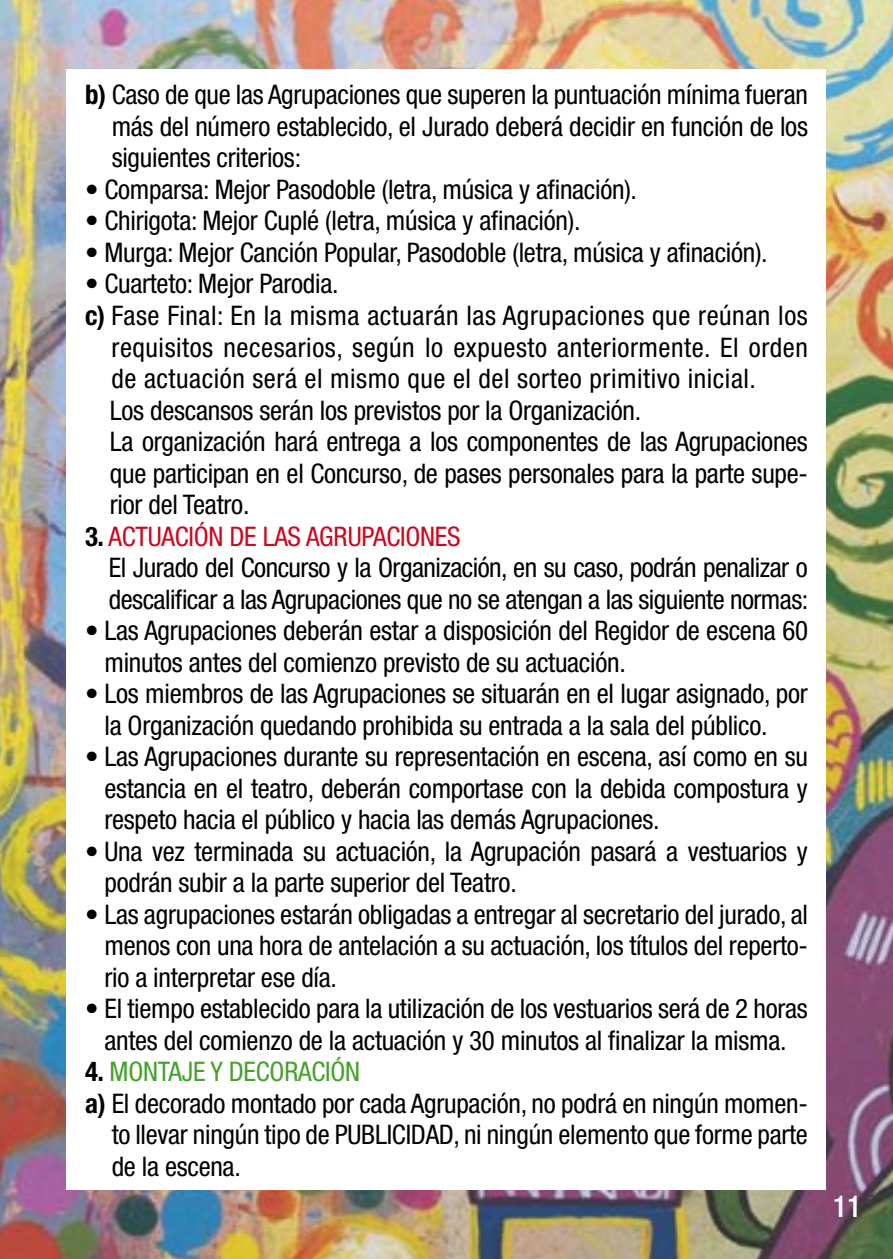
<style>
.page{position:relative;width:893px;height:1259px;background:#fff}
.page>*{position:absolute;margin:0;border:0;box-sizing:border-box;transform-origin:0 0}
.t1{font:500 condensed 30px "Helvetica Neue LT Std";color:#fff}
.t2{font:condensed 27px/31.5px "Helvetica Neue LT Std";letter-spacing:-.01em;color:#000}
.t3{font:condensed 27px "Helvetica Neue LT Std";letter-spacing:.02em;color:#000}
.t4{font:condensed 27px "Helvetica Neue LT Std";letter-spacing:-.01em;color:#45a12b}
.s1{font-weight:700}
.s2{color:#cd071e}
.s3{font-weight:700;color:#000}
</style>
<div class="page">
<img style="left:0;top:0;width:893px;height:1259px">
<div style="left:67px;top:69px;width:759px;height:1120px;background:#fff"></div>
<p class="t2" style="left:112px;top:79px;width:698px;text-align:justify;text-indent:-27px"><span class="s1">b)</span> Caso de que las Agrupaciones que superen la puntuación mínima fueran más del número establecido, el Jurado deberá decidir en función de los siguientes criterios:</p>
<p class="t2" style="left:85px;top:173px;width:554px">• Comparsa: Mejor Pasodoble (letra, música y afinación).</p>
<p class="t2" style="left:85px;top:205px;width:497px">• Chirigota: Mejor Cuplé (letra, música y afinación).</p>
<p class="t2" style="left:85px;top:236px;width:684px">• Murga: Mejor Canción Popular, Pasodoble (letra, música y afinación).</p>
<p class="t2" style="left:85px;top:268px;width:255px">• Cuarteto: Mejor Parodia.</p>
<p class="t3" style="left:85px;top:300px;width:724px"><span class="s1">c)</span> Fase Final: En la misma actuarán las Agrupaciones que reúnan los</p>
<p class="t3" style="left:111px;top:331px;width:698px">requisitos necesarios, según lo expuesto anteriormente. El orden</p>
<p class="t3" style="left:111px;top:363px;width:646px">de actuación será el mismo que el del sorteo primitivo inicial.</p>
<p class="t2" style="left:110px;top:394px;width:533px">Los descansos serán los previstos por la Organización.</p>
<p class="t2" style="left:110px;top:425px;width:700px">La organización hará entrega a los componentes de las Agrupaciones</p>
<p class="t2" style="left:110px;top:457px;width:700px">que participan en el Concurso, de pases personales para la parte supe-</p>
<p class="t2" style="left:110px;top:488px;width:141px">rior del Teatro.</p>
<p class="t2" style="left:109px;top:520px;width:701px;text-indent:-24px"><span class="s1">3.</span> <span class="s2">ACTUACIÓN DE LAS AGRUPACIONES<br></span>El Jurado del Concurso y la Organización, en su caso, podrán penalizar o descalificar a las Agrupaciones que no se atengan a las siguiente normas:</p>
<p class="t2" style="left:104px;top:615px;width:705px;text-indent:-19px">• Las Agrupaciones deberán estar a disposición del Regidor de escena 60 minutos antes del comienzo previsto de su actuación.</p>
<p class="t2" style="left:104px;top:678px;width:705px;text-indent:-19px">• Los miembros de las Agrupaciones se situarán en el lugar asignado, por la Organización quedando prohibida su entrada a la sala del público.</p>
<p class="t2" style="left:104px;top:741px;width:705px;text-align:justify;text-indent:-19px">• Las Agrupaciones durante su representación en escena, así como en su estancia en el teatro, deberán comportase con la debida compostura y respeto hacia el público y hacia las demás Agrupaciones.</p>
<p class="t2" style="left:104px;top:835px;width:705px;text-indent:-19px">• Una vez terminada su actuación, la Agrupación pasará a vestuarios y podrán subir a la parte superior del Teatro.</p>
<p class="t2" style="left:104px;top:898px;width:705px;text-align:justify;text-indent:-19px">• Las agrupaciones estarán obligadas a entregar al secretario del jurado, al menos con una hora de antelación a su actuación, los títulos del reperto&shy;rio a interpretar ese día.</p>
<p class="t2" style="left:85px;top:993px;width:724px;text-align:center">• El tiempo establecido para la utilización de los vestuarios será de 2 horas antes del comienzo de la actuación y 30 minutos al finalizar la misma.</p>
<p class="t4" style="left:85px;top:1056px;width:277px"><span class="s3">4.</span> MONTAJE Y DECORACIÓN</p>
<p class="t2" style="left:85px;top:1087px;width:724px"><span class="s1">a)</span> El decorado montado por cada Agrupación, no podrá en ningún momen-</p>
<p class="t2" style="left:112px;top:1119px;width:698px">to llevar ningún tipo de PUBLICIDAD, ni ningún elemento que forme parte</p>
<p class="t2" style="left:112px;top:1150px;width:131px">de la escena.</p>
<p class="t1" style="left:833px;top:1189px;width:30px">11</p>
</div>
